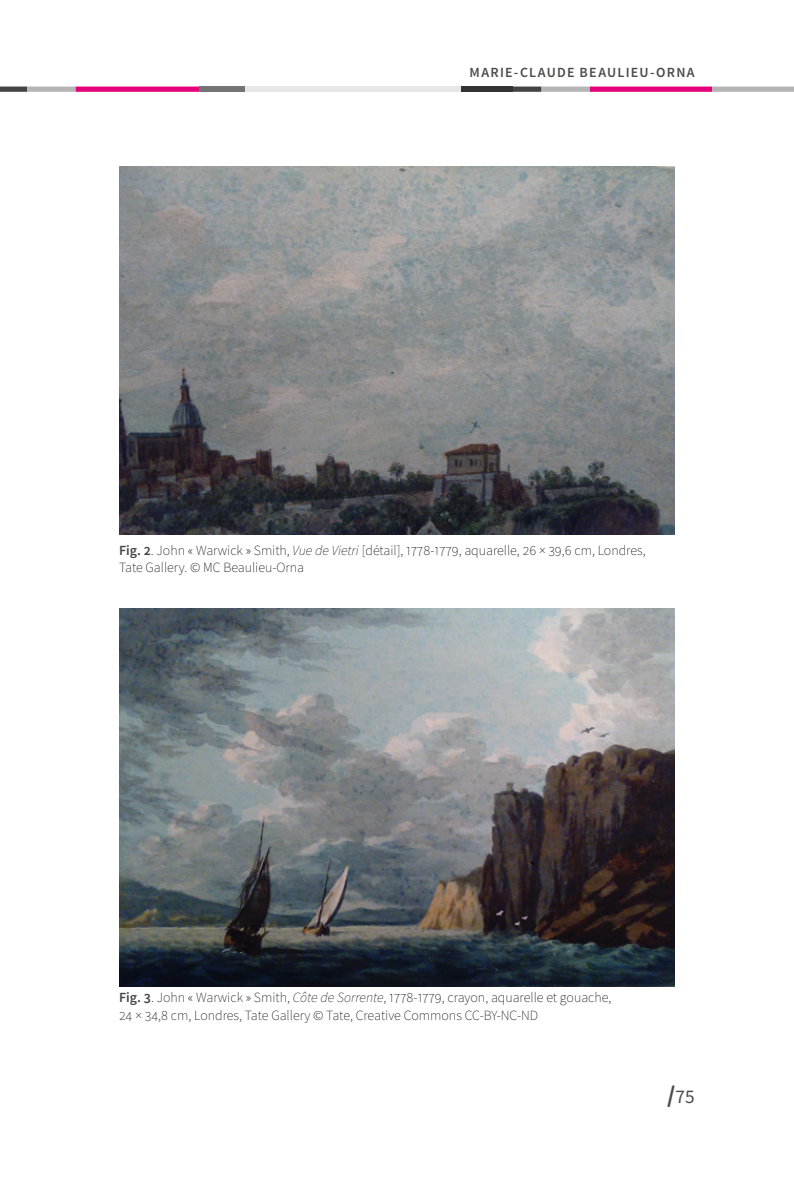
<style>
.page{position:relative;width:794px;height:1191px;background:#fff}
.page>*{position:absolute;margin:0;border:0;box-sizing:border-box;transform-origin:0 0}
.t1{font:19.25px "Source Sans Pro";color:#4a4a49}
.t2{font:200 14px/17.5px "Source Sans Pro";color:#000}
.t3{font:600 14px "Source Sans Pro";letter-spacing:.095em;color:#4a4a49}
.s1{font-weight:600;color:#444}
.s2{font-style:italic}
.s3{font-weight:700;font-size:24.5px}
</style>
<div class="page">
<svg style="left:0;top:87px;width:794px;height:5px"></svg>
<div style="left:199px;top:87px;width:46px;height:5px;background:#757474"></div>
<div style="left:245px;top:87px;width:216px;height:5px;background:#e8e7e7"></div>
<div style="left:461px;top:87px;width:52px;height:5px;background:#333332"></div>
<img style="left:119px;top:166px;width:556px;height:368px">
<img style="left:119px;top:608px;width:556px;height:378px">
<p class="t3" style="left:469px;top:64px;width:21px">MARIE</p>
<p class="t3" style="left:514px;top:64px;width:26px">-CLAUDE</p>
<p class="t3" style="left:579px;top:64px;width:19px">BEAULIEU</p>
<p class="t3" style="left:650px;top:64px;width:27px">-ORNA</p>
<p class="t2" style="left:119px;top:541px;width:528px"><span class="s1">FIG. 2</span>. John « Warwick » Smith, <span class="s2">Vue de Vietri</span> [détail], 1778-1779, aquarelle, 26 × 39,6 cm, Londres,<br>Tate Gallery. © MC Beaulieu-Orna</p>
<p class="t2" style="left:119px;top:988px;width:494px"><span class="s1">FIG. 3</span>. John « Warwick » Smith, <span class="s2">Côte de Sorrente</span>, 1778-1779, crayon, aquarelle et gouache,<br>24 × 34,8 cm, Londres, Tate Gallery © Tate, Creative Commons CC-BY-NC-ND</p>
<h1 class="t1" style="left:667px;top:1084px;width:29px"><span class="s3">/</span>75</h1>
</div>
